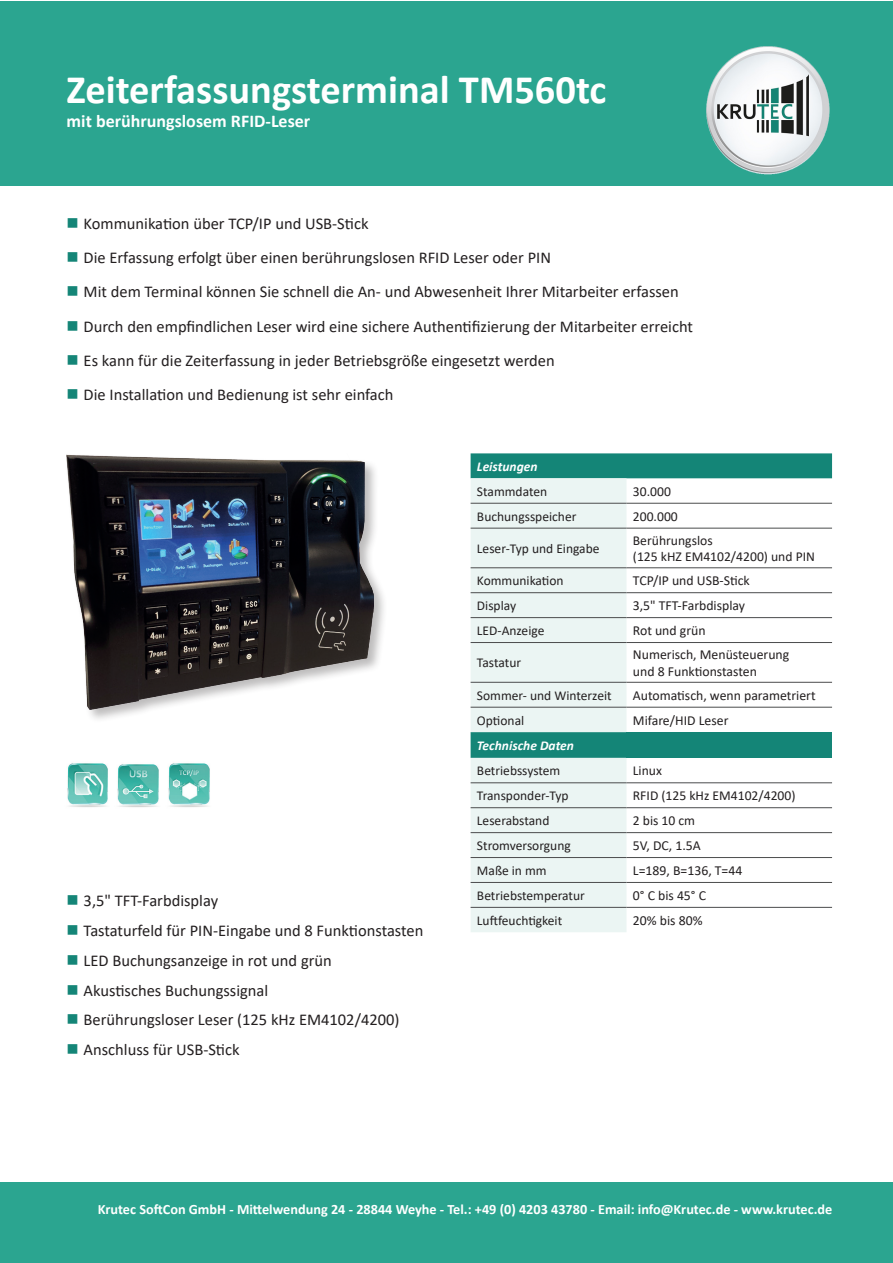
<style>
.page{position:relative;width:893px;height:1263px;background:#fff}
.page>*{position:absolute;margin:0;border:0;box-sizing:border-box;transform-origin:0 0}
.t1{font:700 40.5px "Calibri";color:#fff}
.t2{font:700 18px "Calibri";color:#fff}
.t3{font:16.5px "Calibri";color:#231f20}
.t4{font:700 14.25px "Calibri";color:#fff}
.Fließtext{font:13.8px "Calibri";color:#231f20}
.Fließtext-2{font:13.65px/16.6px "Calibri";color:#231f20}
.Fließtext-3{font:13.5px "Calibri";color:#231f20}
.t5{font:italic 700 13.5px "Calibri";color:#fff}
</style>
<div class="page">
<div style="left:0;top:1px;width:893px;height:184px;background:#2ba590"></div>
<img style="left:706px;top:46px;width:124px;height:129px">
<div style="left:0;top:1183px;width:893px;height:80px;background:#2ba590"></div>
<div style="left:65px;top:453px;width:322px;height:270px;background:#231f20;opacity:.3"></div>
<img style="left:67px;top:453px;width:307px;height:256px">
<svg style="left:471px;top:453px;width:361px;height:279px"></svg>
<svg style="left:471px;top:478px;width:155px;height:454px;background:#ddedea"></svg>
<div style="left:626px;top:732px;width:206px;height:26px;background:#148577"></div>
<hr style="left:471px;top:503px;width:155px;height:1px;background:#4b4c4d">
<hr style="left:626px;top:503px;width:206px;height:1px;background:#4b4c4d">
<hr style="left:471px;top:528px;width:155px;height:1px;background:#4b4c4d">
<hr style="left:626px;top:528px;width:206px;height:1px;background:#4b4c4d">
<hr style="left:471px;top:567px;width:155px;height:1px;background:#4b4c4d">
<hr style="left:626px;top:567px;width:206px;height:1px;background:#4b4c4d">
<hr style="left:471px;top:592px;width:155px;height:1px;background:#4b4c4d">
<hr style="left:626px;top:592px;width:206px;height:1px;background:#4b4c4d">
<hr style="left:471px;top:617px;width:155px;height:1px;background:#4b4c4d">
<hr style="left:626px;top:617px;width:206px;height:1px;background:#4b4c4d">
<hr style="left:471px;top:642px;width:155px;height:1px;background:#4b4c4d">
<hr style="left:626px;top:642px;width:206px;height:1px;background:#4b4c4d">
<hr style="left:471px;top:682px;width:155px;height:1px;background:#4b4c4d">
<hr style="left:626px;top:682px;width:206px;height:1px;background:#4b4c4d">
<hr style="left:471px;top:707px;width:155px;height:1px;background:#4b4c4d">
<hr style="left:626px;top:707px;width:206px;height:1px;background:#4b4c4d">
<hr style="left:471px;top:782px;width:155px;height:1px;background:#4b4c4d">
<hr style="left:626px;top:782px;width:206px;height:1px;background:#4b4c4d">
<hr style="left:471px;top:807px;width:155px;height:1px;background:#4b4c4d">
<hr style="left:626px;top:807px;width:206px;height:1px;background:#4b4c4d">
<hr style="left:471px;top:832px;width:155px;height:1px;background:#4b4c4d">
<hr style="left:626px;top:832px;width:206px;height:1px;background:#4b4c4d">
<hr style="left:471px;top:857px;width:155px;height:1px;background:#4b4c4d">
<hr style="left:626px;top:857px;width:206px;height:1px;background:#4b4c4d">
<hr style="left:471px;top:882px;width:155px;height:1px;background:#4b4c4d">
<hr style="left:626px;top:882px;width:206px;height:1px;background:#4b4c4d">
<hr style="left:471px;top:907px;width:155px;height:1px;background:#4b4c4d">
<hr style="left:626px;top:907px;width:206px;height:1px;background:#4b4c4d">
<img style="left:67px;top:763px;width:143px;height:44px">
<p class="t1" style="left:67px;top:61px;width:541px">Zeiterfassungsterminal TM560tc</p>
<p class="t2" style="left:67px;top:108px;width:245px">mit berührungslosem RFID-Leser</p>
<p class="t3" style="left:84px;top:212px;width:286px">Kommunikation über TCP/IP und USB-Stick</p>
<p class="t3" style="left:84px;top:246px;width:469px">Die Erfassung erfolgt über einen berührungslosen RFID Leser oder PIN</p>
<p class="t3" style="left:84px;top:281px;width:597px">Mit dem Terminal können Sie schnell die An- und Abwesenheit Ihrer Mitarbeiter erfassen</p>
<p class="t3" style="left:84px;top:315px;width:611px">Durch den empfindlichen Leser wird eine sichere Authentifizierung der Mitarbeiter erreicht</p>
<p class="t3" style="left:84px;top:349px;width:473px">Es kann für die Zeiterfassung in jeder Betriebsgröße eingesetzt werden</p>
<p class="t3" style="left:84px;top:383px;width:311px">Die Installation und Bedienung ist sehr einfach</p>
<p class="t3" style="left:84px;top:889px;width:136px">3,5" TFT-Farbdisplay</p>
<p class="t3" style="left:84px;top:919px;width:341px">Tastaturfeld für PIN-Eingabe und 8 Funktionstasten</p>
<p class="t3" style="left:84px;top:949px;width:250px">LED Buchungsanzeige in rot und grün</p>
<p class="t3" style="left:84px;top:979px;width:186px">Akustisches Buchungssignal</p>
<p class="t3" style="left:84px;top:1008px;width:317px">Berührungsloser Leser (125 kHz EM4102/4200)</p>
<p class="t3" style="left:84px;top:1038px;width:158px">Anschluss für USB-Stick</p>
<p class="t5" style="left:477px;top:457px;width:62px">Leistungen</p>
<p class="Fließtext-3" style="left:477px;top:482px;width:72px">Stammdaten</p>
<p class="Fließtext-2" style="left:633px;top:483px;width:40px">30.000</p>
<p class="Fließtext-3" style="left:477px;top:507px;width:101px">Buchungsspeicher</p>
<p class="Fließtext-2" style="left:633px;top:508px;width:46px">200.000</p>
<p class="Fließtext-3" style="left:477px;top:539px;width:124px">Leser-Typ und Eingabe</p>
<p class="Fließtext-2" style="left:633px;top:531px;width:184px">Berührungslos<br>(125 kHZ EM4102/4200) und PIN</p>
<p class="Fließtext-3" style="left:477px;top:571px;width:88px">Kommunikation</p>
<p class="Fließtext" style="left:633px;top:571px;width:118px">TCP/IP und USB-Stick</p>
<p class="Fließtext-3" style="left:477px;top:596px;width:41px">Display</p>
<p class="Fließtext" style="left:633px;top:596px;width:114px">3,5" TFT-Farbdisplay</p>
<p class="Fließtext-3" style="left:477px;top:621px;width:69px">LED-Anzeige</p>
<p class="Fließtext" style="left:633px;top:621px;width:74px">Rot und grün</p>
<p class="Fließtext-3" style="left:477px;top:654px;width:46px">Tastatur</p>
<p class="Fließtext" style="left:633px;top:645px;width:158px">Numerisch, Menüsteuerung</p>
<p class="Fließtext" style="left:633px;top:662px;width:126px">und 8 Funktionstasten</p>
<p class="Fließtext-3" style="left:477px;top:686px;width:136px">Sommer- und Winterzeit</p>
<p class="Fließtext" style="left:633px;top:686px;width:184px">Automatisch, wenn parametriert</p>
<p class="Fließtext-3" style="left:477px;top:711px;width:49px">Optional</p>
<p class="Fließtext" style="left:633px;top:711px;width:97px">Mifare/HID Leser</p>
<p class="t5" style="left:477px;top:736px;width:99px">Technische Daten</p>
<p class="Fließtext-3" style="left:477px;top:761px;width:85px">Betriebssystem</p>
<p class="Fließtext-2" style="left:633px;top:762px;width:31px">Linux</p>
<p class="Fließtext-3" style="left:477px;top:786px;width:93px">Transponder-Typ</p>
<p class="Fließtext-2" style="left:633px;top:787px;width:164px">RFID (125 kHz EM4102/4200)</p>
<p class="Fließtext-3" style="left:477px;top:811px;width:74px">Leserabstand</p>
<p class="Fließtext-2" style="left:633px;top:812px;width:64px">2 bis 10 cm</p>
<p class="Fließtext-3" style="left:477px;top:836px;width:95px">Stromversorgung</p>
<p class="Fließtext" style="left:633px;top:836px;width:69px">5V, DC, 1.5A</p>
<p class="Fließtext-3" style="left:477px;top:861px;width:71px">Maße in mm</p>
<p class="Fließtext" style="left:633px;top:861px;width:111px">L=189, B=136, T=44</p>
<p class="Fließtext-3" style="left:477px;top:886px;width:109px">Betriebstemperatur</p>
<p class="Fließtext" style="left:633px;top:886px;width:75px">0° C bis 45° C</p>
<p class="Fließtext-3" style="left:477px;top:911px;width:87px">Luftfeuchtigkeit</p>
<p class="Fließtext" style="left:633px;top:911px;width:71px">20% bis 80%</p>
<p class="t4" style="left:98px;top:1199px;width:736px">Krutec SoftCon GmbH - Mittelwendung 24 - 28844 Weyhe - Tel.: +49 (0) 4203 43780 - Email: info@Krutec.de - www.krutec.de</p>
</div>
